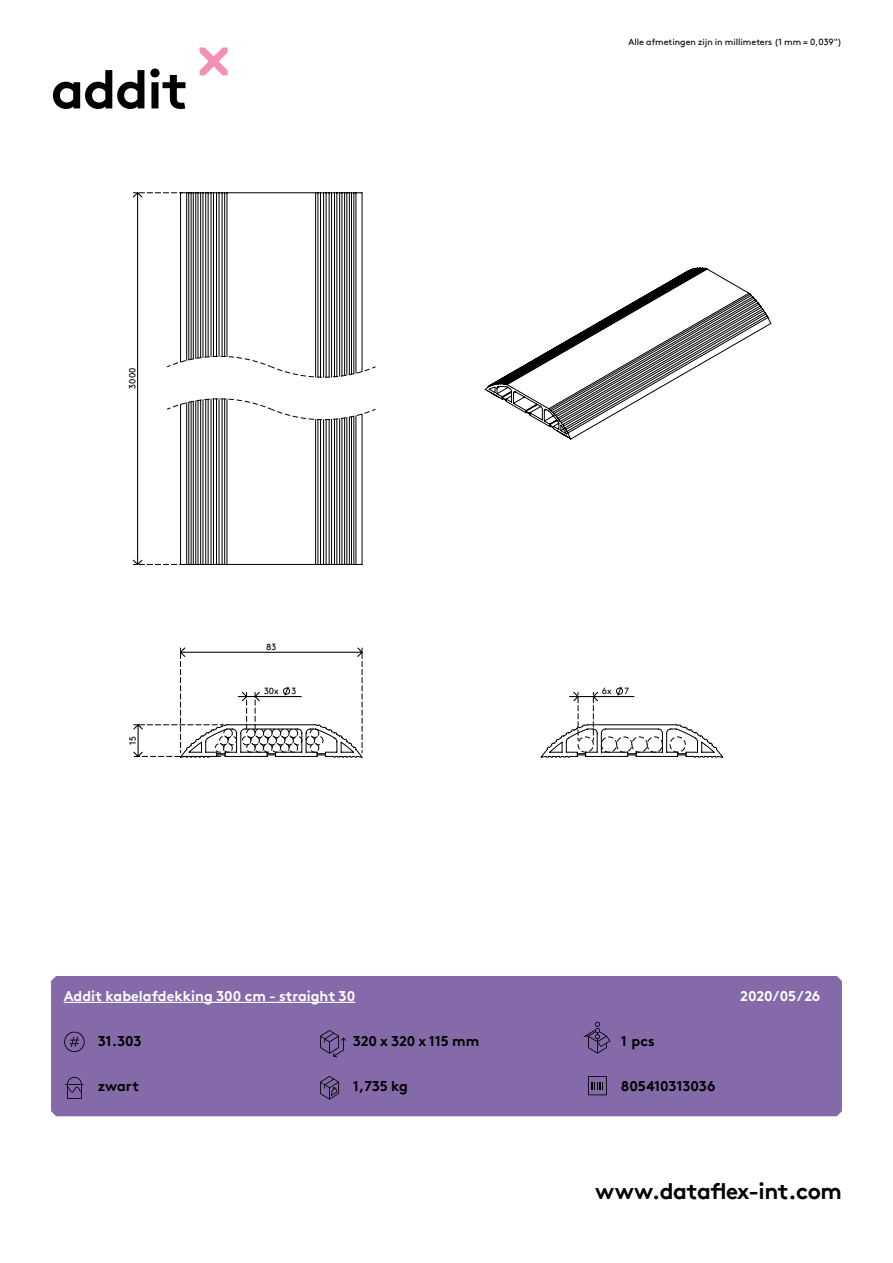
<style>
.page{position:relative;width:893px;height:1263px;background:#fff}
.page>*{position:absolute;margin:0;border:0;box-sizing:border-box;transform-origin:0 0}
.hoofdstuk{font:700 54px "Brown Pro TT";letter-spacing:-.02em;color:#000}
.t1{font:700 22.5px "Brown Pro TT";letter-spacing:-.02em;color:#000}
.specificaties{font:700 14.25px "Brown Pro TT";color:#000}
.t2{font:700 14.25px "Brown Pro TT";color:#fff}
.t3{font:9px "Brown";color:#000}
.t4{font:9px "Brown Pro TT Regular Alt";color:#000}
</style>
<div class="page">
<svg style="left:200px;top:47px;width:28px;height:28px"></svg>
<div style="left:51px;top:976px;width:791px;height:140px;background:#856aaa"></div>
<svg style="left:724px;top:278px;width:48px;height:73px"></svg>
<svg style="left:132px;top:192px;width:592px;height:566px"></svg>
<svg style="left:64px;top:1032px;width:21px;height:20px"></svg>
<svg style="left:65px;top:1077px;width:18px;height:22px"></svg>
<svg style="left:320px;top:1030px;width:26px;height:27px"></svg>
<svg style="left:583px;top:1022px;width:27px;height:32px"></svg>
<svg style="left:320px;top:1076px;width:19px;height:24px"></svg>
<svg style="left:588px;top:1076px;width:19px;height:19px"></svg>
<hr style="left:64px;top:1002px;width:291px;height:1px;background:#fff">
<p class="hoofdstuk" style="left:51px;top:46px;width:139px">addit</p>
<p class="t3" style="left:628px;top:35px;width:215px">Alle afmetingen zijn in millimeters (1 mm = 0,039")</p>
<p class="t4" style="left:125px;top:389px;width:22px;rotate:-90deg">3000</p>
<p class="t4" style="left:126px;top:745px;width:10px;rotate:-90deg">15</p>
<p class="t4" style="left:266px;top:640px;width:12px">83</p>
<p class="t4" style="left:264px;top:684px;width:16px">30x</p>
<p class="t4" style="left:292px;top:684px;width:6px">3</p>
<p class="t4" style="left:602px;top:684px;width:11px">6x</p>
<p class="t4" style="left:624px;top:684px;width:6px">7</p>
<p class="t2" style="left:64px;top:985px;width:293px">Addit kabelafdekking 300 cm - straight 30</p>
<p class="t2" style="left:740px;top:985px;width:82px">2020/05/26</p>
<p class="specificaties" style="left:98px;top:1029px;width:45px">31.303</p>
<p class="specificaties" style="left:98px;top:1074px;width:43px">zwart</p>
<p class="specificaties" style="left:353px;top:1029px;width:128px">320 x 320 x 115 mm</p>
<p class="specificaties" style="left:621px;top:1029px;width:35px">1 pcs</p>
<p class="specificaties" style="left:353px;top:1074px;width:57px">1,735 kg</p>
<p class="specificaties" style="left:621px;top:1074px;width:96px">805410313036</p>
<h2 class="t1" style="left:595px;top:1173px;width:248px">www.dataflex-int.com</h2>
</div>
